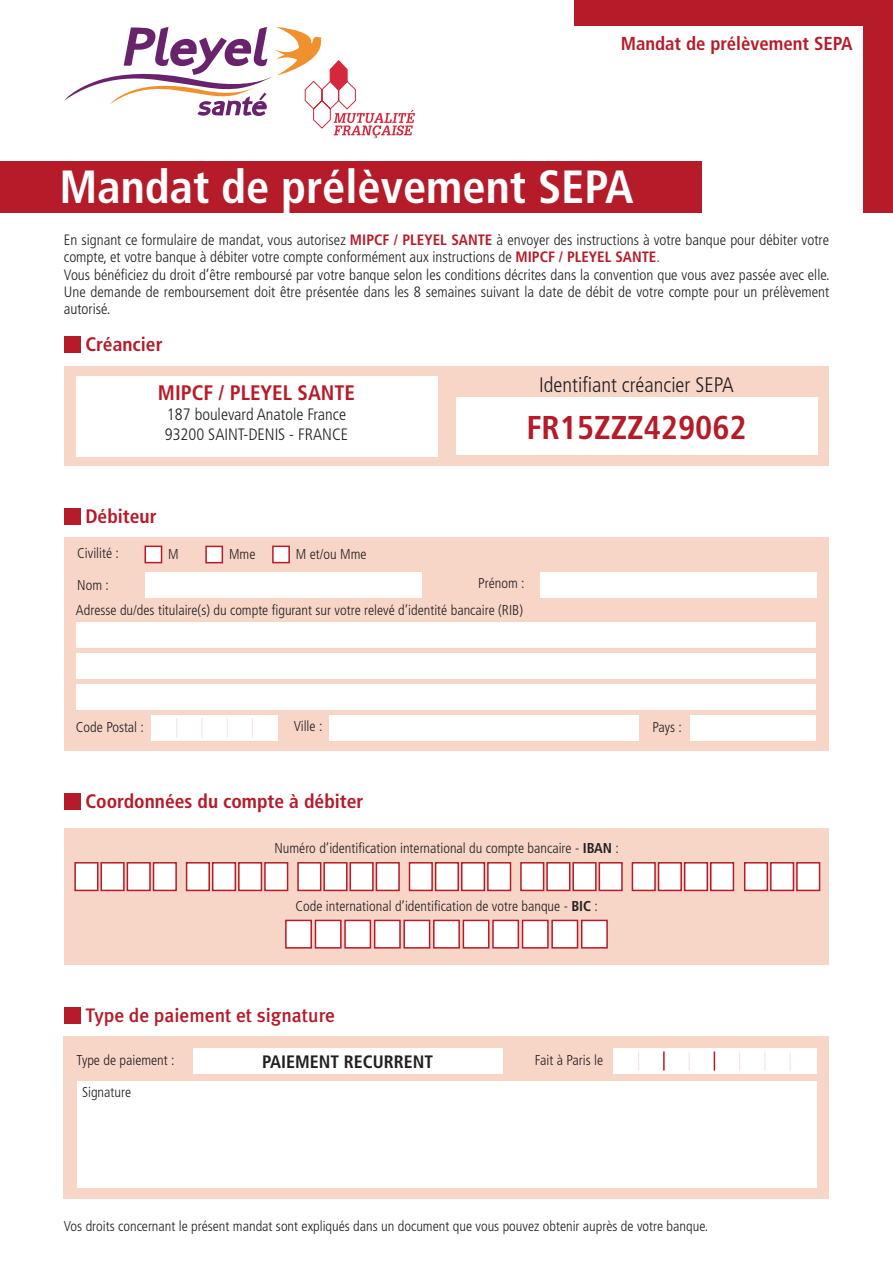
<style>
.page{position:relative;width:893px;height:1263px;background:#fff}
.page>*{position:absolute;margin:0;border:0;box-sizing:border-box;transform-origin:0 0}
.t1{font:700 condensed 46.5px "Frutiger LT Pro";color:#fff}
.t2{font:700 condensed 33px "Frutiger LT Pro";color:#b61b29}
.t3{font:300 condensed 21px "Frutiger LT Pro";color:#231f20}
.t4{font:700 condensed 21px "Frutiger LT Pro";color:#b61b29}
.t5{font:700 condensed 19.5px "Frutiger LT Pro";color:#b61b29}
.t6{font:500 19.5px "Meta Plus";color:#b61b29}
.t7{font:700 condensed 18.75px "Frutiger LT Pro";color:#b61b29}
.t8{font:700 condensed 18px "Frutiger LT Pro";color:#231f20}
.t9{font:300 condensed 16.5px/19.8px "Frutiger LT Pro";color:#231f20}
.t10{font:300 condensed 15px/17.2px "Frutiger LT Pro";color:#231f20}
.t11{font:300 condensed 14.25px "Frutiger LT Pro";color:#231f20}
.s1{font-weight:700;color:#b61b29}
.s2{color:#b61b29}
.s3{font-weight:700}
</style>
<div class="page">
<div style="left:64px;top:1037px;width:765px;height:162px;background:#f7d6c8"></div>
<div style="left:77px;top:1082px;width:739px;height:106px;background:#fff"></div>
<div style="left:613px;top:1048px;width:203px;height:26px;background:#fff"></div>
<svg style="left:638px;top:1051px;width:1px;height:19px"></svg>
<svg style="left:663px;top:1051px;width:2px;height:19px"></svg>
<svg style="left:689px;top:1051px;width:1px;height:19px"></svg>
<svg style="left:714px;top:1051px;width:1px;height:19px"></svg>
<svg style="left:739px;top:1051px;width:1px;height:19px"></svg>
<svg style="left:764px;top:1051px;width:1px;height:19px"></svg>
<svg style="left:790px;top:1051px;width:1px;height:19px"></svg>
<div style="left:64px;top:1007px;width:16px;height:16px;background:#b61b29"></div>
<div style="left:193px;top:1048px;width:309px;height:26px;background:#fff"></div>
<div style="left:64px;top:828px;width:764px;height:136px;background:#f7d6c8"></div>
<div style="left:74px;top:862px;width:24px;height:29px;background:#fff;border:2px solid #b61b29"></div>
<div style="left:100px;top:862px;width:25px;height:29px;background:#fff;border:2px solid #b61b29"></div>
<div style="left:127px;top:862px;width:24px;height:29px;background:#fff;border:2px solid #b61b29"></div>
<div style="left:153px;top:862px;width:24px;height:29px;background:#fff;border:2px solid #b61b29"></div>
<div style="left:520px;top:862px;width:24px;height:29px;background:#fff;border:2px solid #b61b29"></div>
<div style="left:546px;top:862px;width:24px;height:29px;background:#fff;border:2px solid #b61b29"></div>
<div style="left:572px;top:862px;width:25px;height:29px;background:#fff;border:2px solid #b61b29"></div>
<div style="left:599px;top:862px;width:24px;height:29px;background:#fff;border:2px solid #b61b29"></div>
<div style="left:186px;top:862px;width:24px;height:29px;background:#fff;border:2px solid #b61b29"></div>
<div style="left:212px;top:862px;width:24px;height:29px;background:#fff;border:2px solid #b61b29"></div>
<div style="left:238px;top:862px;width:24px;height:29px;background:#fff;border:2px solid #b61b29"></div>
<div style="left:264px;top:862px;width:24px;height:29px;background:#fff;border:2px solid #b61b29"></div>
<div style="left:632px;top:862px;width:24px;height:29px;background:#fff;border:2px solid #b61b29"></div>
<div style="left:658px;top:862px;width:24px;height:29px;background:#fff;border:2px solid #b61b29"></div>
<div style="left:684px;top:862px;width:24px;height:29px;background:#fff;border:2px solid #b61b29"></div>
<div style="left:710px;top:862px;width:24px;height:29px;background:#fff;border:2px solid #b61b29"></div>
<div style="left:744px;top:862px;width:24px;height:29px;background:#fff;border:2px solid #b61b29"></div>
<div style="left:770px;top:862px;width:24px;height:29px;background:#fff;border:2px solid #b61b29"></div>
<div style="left:796px;top:862px;width:24px;height:29px;background:#fff;border:2px solid #b61b29"></div>
<div style="left:297px;top:862px;width:24px;height:29px;background:#fff;border:2px solid #b61b29"></div>
<div style="left:323px;top:862px;width:25px;height:29px;background:#fff;border:2px solid #b61b29"></div>
<div style="left:350px;top:862px;width:24px;height:29px;background:#fff;border:2px solid #b61b29"></div>
<div style="left:376px;top:862px;width:24px;height:29px;background:#fff;border:2px solid #b61b29"></div>
<div style="left:409px;top:862px;width:24px;height:29px;background:#fff;border:2px solid #b61b29"></div>
<div style="left:435px;top:862px;width:24px;height:29px;background:#fff;border:2px solid #b61b29"></div>
<div style="left:461px;top:862px;width:24px;height:29px;background:#fff;border:2px solid #b61b29"></div>
<div style="left:487px;top:862px;width:24px;height:29px;background:#fff;border:2px solid #b61b29"></div>
<div style="left:285px;top:920px;width:27px;height:28px;background:#fff;border:2px solid #b61b29"></div>
<div style="left:315px;top:920px;width:27px;height:28px;background:#fff;border:2px solid #b61b29"></div>
<div style="left:344px;top:920px;width:27px;height:28px;background:#fff;border:2px solid #b61b29"></div>
<div style="left:374px;top:920px;width:27px;height:28px;background:#fff;border:2px solid #b61b29"></div>
<div style="left:403px;top:920px;width:27px;height:28px;background:#fff;border:2px solid #b61b29"></div>
<div style="left:433px;top:920px;width:27px;height:28px;background:#fff;border:2px solid #b61b29"></div>
<div style="left:463px;top:920px;width:26px;height:28px;background:#fff;border:2px solid #b61b29"></div>
<div style="left:492px;top:920px;width:27px;height:28px;background:#fff;border:2px solid #b61b29"></div>
<div style="left:522px;top:920px;width:27px;height:28px;background:#fff;border:2px solid #b61b29"></div>
<div style="left:551px;top:920px;width:27px;height:28px;background:#fff;border:2px solid #b61b29"></div>
<div style="left:581px;top:920px;width:27px;height:28px;background:#fff;border:2px solid #b61b29"></div>
<div style="left:64px;top:794px;width:16px;height:16px;background:#b61b29"></div>
<div style="left:64px;top:538px;width:764px;height:213px;background:#f7d6c8"></div>
<div style="left:76px;top:622px;width:740px;height:26px;background:#fff"></div>
<div style="left:76px;top:684px;width:740px;height:26px;background:#fff"></div>
<div style="left:691px;top:715px;width:125px;height:26px;background:#fff"></div>
<div style="left:330px;top:715px;width:309px;height:26px;background:#fff"></div>
<div style="left:151px;top:715px;width:127px;height:26px;background:#fff"></div>
<svg style="left:176px;top:718px;width:1px;height:19px"></svg>
<svg style="left:202px;top:719px;width:1px;height:18px"></svg>
<svg style="left:227px;top:718px;width:1px;height:19px"></svg>
<svg style="left:252px;top:718px;width:1px;height:19px"></svg>
<div style="left:76px;top:653px;width:740px;height:26px;background:#fff"></div>
<div style="left:145px;top:572px;width:277px;height:26px;background:#fff"></div>
<div style="left:540px;top:572px;width:277px;height:26px;background:#fff"></div>
<div style="left:272px;top:546px;width:18px;height:17px;background:#fff;border:2px solid #b61b29"></div>
<div style="left:205px;top:546px;width:18px;height:17px;background:#fff;border:2px solid #b61b29"></div>
<div style="left:145px;top:546px;width:17px;height:17px;background:#fff;border:2px solid #b61b29"></div>
<div style="left:64px;top:508px;width:16px;height:16px;background:#b61b29"></div>
<div style="left:64px;top:336px;width:16px;height:17px;background:#b61b29"></div>
<div style="left:64px;top:366px;width:764px;height:99px;background:#f7d6c8"></div>
<div style="left:76px;top:376px;width:361px;height:80px;background:#fff"></div>
<div style="left:456px;top:398px;width:361px;height:57px;background:#fff"></div>
<div style="left:574px;top:0;width:318px;height:26px;background:#b61b29"></div>
<div style="left:863px;top:0;width:30px;height:213px;background:#b61b29"></div>
<div style="left:0;top:162px;width:702px;height:51px;background:#b61b29"></div>
<svg style="left:64px;top:27px;width:351px;height:111px"></svg>
<p class="t7" style="left:621px;top:32px;width:233px">Mandat de prélèvement SEPA</p>
<h1 class="t1" style="left:60px;top:159px;width:576px">Mandat de prélèvement SEPA</h1>
<p class="t10" style="left:64px;top:231px;width:768px">En signant ce formulaire de mandat, vous autorisez <span class="s1">MIPCF / PLEYEL SANTE</span> à envoyer des instructions à votre banque pour débiter votre compte, et votre banque à débiter votre compte conformément aux instructions de <span class="s1">MIPCF / PLEYEL SANTE</span><span class="s2">.<br></span>Vous bénéficiez du droit d’être remboursé par votre banque selon les conditions décrites dans la convention que vous avez passée avec elle.<br>Une demande de remboursement doit être présentée dans les 8 semaines suivant la date de débit de votre compte pour un prélèvement autorisé.</p>
<h3 class="t5" style="left:85px;top:333px;width:79px">Créancier</h3>
<h3 class="t4" style="left:158px;top:381px;width:199px">MIPCF / PLEYEL SANTE</h3>
<p class="t9" style="left:165px;top:405px;width:185px">187 boulevard Anatole France<br>93200 SAINT-DENIS - FRANCE</p>
<h2 class="t2" style="left:526px;top:408px;width:222px">FR15ZZZ429062</h2>
<h3 class="t3" style="left:539px;top:372px;width:196px">Identifiant créancier SEPA</h3>
<h3 class="t5" style="left:85px;top:504px;width:73px">Débiteur</h3>
<p class="t11" style="left:77px;top:545px;width:43px">Civilité :</p>
<p class="t11" style="left:168px;top:546px;width:12px">M</p>
<p class="t11" style="left:229px;top:546px;width:28px">Mme</p>
<p class="t11" style="left:296px;top:546px;width:72px">M et/ou Mme</p>
<p class="t11" style="left:77px;top:576px;width:33px">Nom :</p>
<p class="t11" style="left:478px;top:575px;width:48px">Prénom :</p>
<p class="t11" style="left:76px;top:602px;width:449px">Adresse du/des titulaire(s) du compte figurant sur votre relevé d’identité bancaire (RIB)</p>
<p class="t11" style="left:76px;top:719px;width:70px">Code Postal :</p>
<p class="t11" style="left:294px;top:718px;width:30px">Ville :</p>
<p class="t11" style="left:652px;top:719px;width:31px">Pays :</p>
<h3 class="t5" style="left:85px;top:790px;width:279px">Coordonnées du compte à débiter</h3>
<p class="t11" style="left:274px;top:840px;width:346px">Numéro d’identification international du compte bancaire - <span class="s3">IBAN</span> :</p>
<p class="t11" style="left:296px;top:897px;width:304px">Code international d’identification de votre banque - <span class="s3">BIC</span> :</p>
<h3 class="t6" style="left:85px;top:1004px;width:251px">Type de paiement et signature</h3>
<p class="t11" style="left:77px;top:1052px;width:100px">Type de paiement :</p>
<p class="t8" style="left:262px;top:1051px;width:173px">PAIEMENT RECURRENT</p>
<p class="t11" style="left:82px;top:1084px;width:51px">Signature</p>
<p class="t11" style="left:535px;top:1052px;width:70px">Fait à Paris le</p>
<p class="t11" style="left:64px;top:1217px;width:646px">Vos droits concernant le présent mandat sont expliqués dans un document que vous pouvez obtenir auprès de votre banque.</p>
</div>
